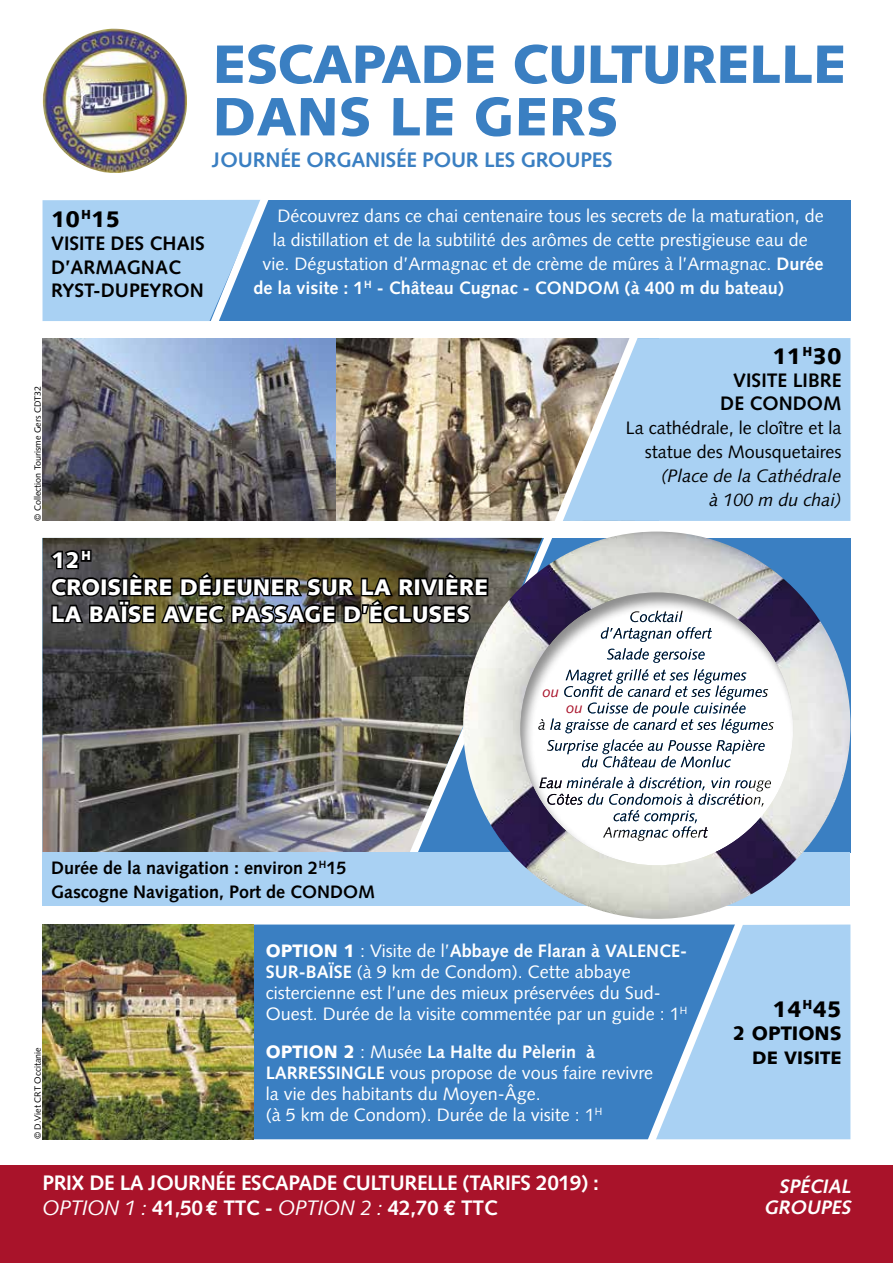
<style>
.page{position:relative;width:893px;height:1263px;background:#fff}
.page>*{position:absolute;margin:0;border:0;box-sizing:border-box;transform-origin:0 0}
.t1{font:900 54px/52.5px "Syntax";letter-spacing:-.02em;color:#3a7fc2}
.t2{font:900 22.5px/27px "Syntax";color:#fff}
.t3{font:900 22.5px "Syntax";color:#000}
.t4{font:700 21px/25.2px "Syntax";letter-spacing:-.02em;color:#fff}
.t5{font:700 21px "Syntax";letter-spacing:-.01em;color:#3a7fc2}
.t6{font:700 19.5px/23.4px "Syntax";color:#000}
.t7{font:italic 700 19.5px/21px "Syntax";color:#fff;text-align:right}
.t8{font:900 19.5px "Syntax";color:#000}
.t9{font:18px/21px "Syntax";color:#fff}
.t10{font:700 18px/24px "Syntax";color:#000}
.t11{font:700 18px "Syntax";color:#fff}
.t12{font:18px/24px "Syntax";color:#000;text-align:right}
.t13{font:italic 18px/24px "Syntax";color:#000;text-align:right}
.t14{font:900 18px "Syntax";color:#000}
.t15{font:italic 15px "Syntax";color:#a9132a}
.t16{font:9px "Syntax";color:#000}
.s1{font-weight:700}
.s2{font-weight:900}
.s3{font-weight:400;font-style:italic}
.s4{font-family:"Euro Mono"}
</style>
<div class="page">
<div style="left:0;top:1165px;width:893px;height:98px;background:#a9132a"></div>
<img style="left:43px;top:28px;width:807px;height:1112px">
<h1 class="t1" style="left:213px;top:38px;width:636px">ESCAPADE CULTURELLE<br>DANS LE GERS</h1>
<p class="t5" style="left:213px;top:148px;width:402px">JOURNÉE ORGANISÉE POUR LES GROUPES</p>
<p class="t3" style="left:51px;top:206px;width:71px">10<sup>H</sup>15</p>
<p class="t6" style="left:51px;top:232px;width:155px">VISITE DES CHAIS<br>D’ARMAGNAC<br>RYST-DUPEYRON</p>
<p class="t9" style="left:277px;top:206px;width:548px">Découvrez dans ce chai centenaire tous les secrets de la maturation, de</p>
<p class="t9" style="left:273px;top:229px;width:536px">la distillation et de la subtilité des arômes de cette prestigieuse eau de</p>
<p class="t9" style="left:262px;top:253px;width:562px">vie. Dégustation d’Armagnac et de crème de mûres à l’Armagnac. <span class="s1">Durée</span></p>
<p class="t11" style="left:253px;top:278px;width:532px">de la visite : 1<sup>H</sup> - Château Cugnac - CONDOM (à 400 m du bateau)</p>
<p class="t16" style="left:32px;top:521px;width:137px;rotate:-90deg">© Collection Tourisme Gers CDT32</p>
<p class="t2" style="left:51px;top:546px;width:439px">12<sup>H<br></sup>CROISIÈRE DÉJEUNER SUR LA RIVIÈRE<br>LA BAÏSE AVEC PASSAGE D’ÉCLUSES</p>
<p class="t3" style="left:772px;top:342px;width:71px">11<sup>H</sup>30</p>
<p class="t6" style="left:720px;top:369px;width:123px;text-align:right">VISITE LIBRE<br>DE CONDOM</p>
<p class="t12" style="left:626px;top:416px;width:217px">La cathédrale, le cloître et la statue des Mousquetaires</p>
<p class="t13" style="left:661px;top:464px;width:182px">(Place de la Cathédrale à 100 m du chai)</p>
<p class="t15" style="left:542px;top:683px;width:18px">ou</p>
<p class="t15" style="left:566px;top:699px;width:18px">ou</p>
<p class="t10" style="left:51px;top:856px;width:325px">Durée de la navigation : environ 2<sup>H</sup>15<br>Gascogne Navigation, Port de CONDOM</p>
<p class="t16" style="left:32px;top:1139px;width:93px;rotate:-90deg">© D.Viet CRT Occitanie</p>
<p class="t9" style="left:266px;top:940px;width:423px"><span class="s2">OPTION 1</span> : Visite de l’<span class="s1">Abbaye de Flaran à VALENCE-SUR-BAÏSE</span> (à 9 km de Condom). Cette abbaye cistercienne est l’une des mieux préservées du Sud-Ouest. Durée de la visite commentée par un guide : 1<sup>H</sup></p>
<p class="t9" style="left:266px;top:1041px;width:389px"><span class="s2">OPTION 2</span> : Musée <span class="s1">La Halte du Pèlerin à LARRESSINGLE</span> vous propose de vous faire revivre la vie des habitants du Moyen-Âge.<br>(à 5 km de Condom). Durée de la visite : 1<sup>H</sup></p>
<p class="t3" style="left:772px;top:995px;width:71px">14<sup>H</sup>45</p>
<p class="t8" style="left:733px;top:1022px;width:110px">2 OPTIONS</p>
<p class="t14" style="left:752px;top:1047px;width:91px">DE VISITE</p>
<p class="t4" style="left:43px;top:1170px;width:558px">PRIX DE LA JOURNÉE ESCAPADE CULTURELLE (TARIFS 2019) :<br><span class="s3">OPTION 1 :</span> 41,50<span class="s4">E</span> TTC - <span class="s3">OPTION 2 :</span> 42,70 <span class="s4">E</span> TTC</p>
<p class="t7" style="left:764px;top:1175px;width:92px">SPÉCIAL<br>GROUPES</p>
</div>
